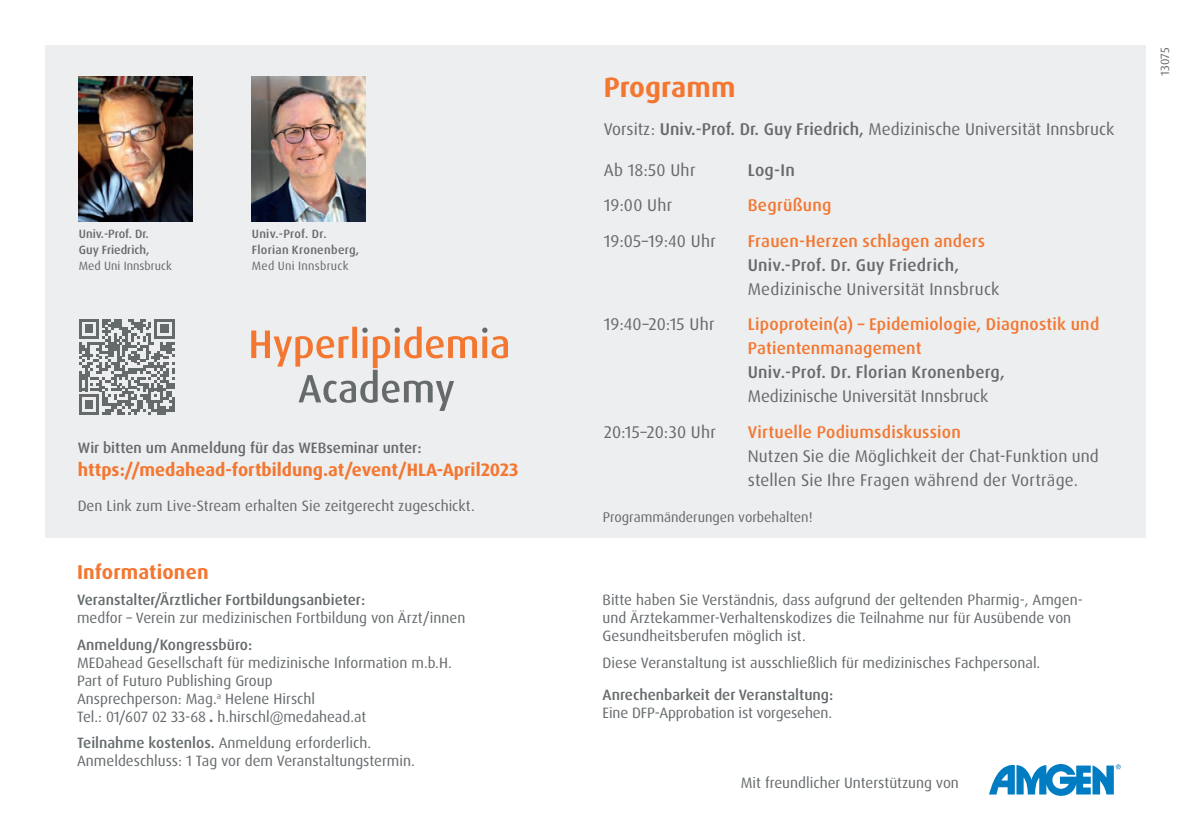
<style>
.page{position:relative;width:1191px;height:840px;background:#fff}
.page>*{position:absolute;margin:0;border:0;box-sizing:border-box;transform-origin:0 0}
.t1{font:700 28px "Dax Pro";color:#f37731}
.t2{font:700 20px "Dax Pro";letter-spacing:.01em;color:#f37731}
.t3{font:700 18px "Dax Pro";color:#f37731}
.t4{font:17px/24px "Dax Pro";letter-spacing:.005em;color:#656a6d}
.t5{font:500 17px/24px "Dax Pro";letter-spacing:.015em;color:#f37731}
.t6{font:500 17px "Dax Pro";letter-spacing:.015em;color:#656a6d}
.t7{font:15px/18px "Dax Pro";color:#656a6d}
.t8{font:500 15px "Dax Pro";color:#656a6d}
.t9{font:14px "Dax Pro";color:#656a6d}
.t10{font:500 12px/16px "Dax Pro";letter-spacing:.01em;color:#656a6d}
.t11{font:12px "Dax Pro";letter-spacing:.02em;color:#656a6d}
.t12{font:12px "Dax Pro";color:#656a6d}
.s1{font-weight:700}
.s2{font-weight:500}
</style>
<div class="page">
<div style="left:45px;top:45px;width:1100px;height:492px;background:#edeeef"></div>
<img style="left:79px;top:76px;width:113px;height:145px">
<img style="left:252px;top:76px;width:113px;height:145px">
<svg style="left:79px;top:319px;width:96px;height:95px"></svg>
<svg style="left:251px;top:326px;width:257px;height:84px"></svg>
<svg style="left:989px;top:764px;width:131px;height:31px"></svg>
<p class="t10" style="left:79px;top:226px;width:72px">Univ.-Prof. Dr.<br>Guy Friedrich,</p>
<p class="t12" style="left:79px;top:258px;width:95px">Med Uni Innsbruck</p>
<p class="t10" style="left:252px;top:226px;width:109px">Univ.-Prof. Dr.<br>Florian Kronenberg,</p>
<p class="t11" style="left:252px;top:258px;width:98px">Med Uni Innsbruck</p>
<p class="t8" style="left:78px;top:437px;width:345px">Wir bitten um Anmeldung für das WEBseminar unter:</p>
<p class="t3" style="left:78px;top:458px;width:442px">https://medahead-fortbildung.at/event/HLA-April2023</p>
<p class="t7" style="left:78px;top:496px;width:398px">Den Link zum Live-Stream erhalten Sie zeitgerecht zugeschickt.</p>
<h2 class="t2" style="left:77px;top:558px;width:133px">Informationen</h2>
<p class="t8" style="left:77px;top:590px;width:290px">Veranstalter/Ärztlicher Fortbildungsanbieter:</p>
<p class="t7" style="left:77px;top:608px;width:390px">medfor – Verein zur medizinischen Fortbildung von Ärzt/innen</p>
<p class="t8" style="left:77px;top:634px;width:177px">Anmeldung/Kongressbüro:</p>
<p class="t7" style="left:77px;top:653px;width:376px">MEDahead Gesellschaft für medizinische Information m.b.H.<br>Part of Futuro Publishing Group<br>Ansprechperson: Mag.<sup>a</sup> Helene Hirschl<br>Tel.: 01/607 02 33-68 <span class="s1">.</span> h.hirschl@medahead.at</p>
<p class="t7" style="left:77px;top:733px;width:339px"><span class="s2">Teilnahme kostenlos.</span> Anmeldung erforderlich.<br>Anmeldeschluss: 1 Tag vor dem Veranstaltungstermin.</p>
<h1 class="t1" style="left:603px;top:69px;width:133px">Programm</h1>
<p class="t4" style="left:603px;top:117px;width:512px">Vorsitz: <span class="s2">Univ.-Prof. Dr. Guy Friedrich,</span> Medizinische Universität Innsbruck</p>
<p class="t4" style="left:603px;top:158px;width:93px">Ab 18:50 Uhr</p>
<p class="t6" style="left:748px;top:159px;width:49px">Log-In</p>
<p class="t4" style="left:603px;top:193px;width:70px">19:00 Uhr</p>
<p class="t5" style="left:748px;top:193px;width:85px">Begrüßung</p>
<p class="t4" style="left:603px;top:229px;width:114px">19:05–19:40 Uhr</p>
<p class="t5" style="left:748px;top:229px;width:239px">Frauen-Herzen schlagen anders</p>
<p class="t6" style="left:748px;top:254px;width:213px">Univ.-Prof. Dr. Guy Friedrich,</p>
<p class="t4" style="left:748px;top:277px;width:253px">Medizinische Universität Innsbruck</p>
<p class="t4" style="left:604px;top:312px;width:112px">19:40–20:15 Uhr</p>
<p class="t5" style="left:748px;top:312px;width:353px">Lipoprotein(a) – Epidemiologie, Diagnostik und<br>Patientenmanagement</p>
<p class="t6" style="left:748px;top:361px;width:258px">Univ.-Prof. Dr. Florian Kronenberg,</p>
<p class="t4" style="left:748px;top:384px;width:242px">Medizinische Universität Innsbruck</p>
<p class="t4" style="left:604px;top:419px;width:114px">20:15–20:30 Uhr</p>
<p class="t5" style="left:748px;top:419px;width:214px">Virtuelle Podiumsdiskussion</p>
<p class="t4" style="left:748px;top:443px;width:352px">Nutzen Sie die Möglichkeit der Chat-Funktion und stellen Sie Ihre Fragen während der Vorträge.</p>
<p class="t9" style="left:603px;top:508px;width:211px">Programmänderungen vorbehalten!</p>
<p class="t7" style="left:602px;top:590px;width:482px">Bitte haben Sie Verständnis, dass aufgrund der geltenden Pharmig-, Amgen&shy;und Ärztekammer-Verhaltenskodizes die Teilnahme nur für Ausübende von<br>Gesundheitsberufen möglich ist.</p>
<p class="t7" style="left:602px;top:653px;width:439px">Diese Veranstaltung ist ausschließlich für medizinisches Fachpersonal.</p>
<p class="t8" style="left:602px;top:684px;width:232px">Anrechenbarkeit der Veranstaltung:</p>
<p class="t7" style="left:602px;top:703px;width:231px">Eine DFP-Approbation ist vorgesehen.</p>
<p class="t7" style="left:741px;top:773px;width:220px">Mit freundlicher Unterstützung von</p>
<p class="t11" style="left:1157px;top:76px;width:31px;rotate:-90deg">13075</p>
</div>
